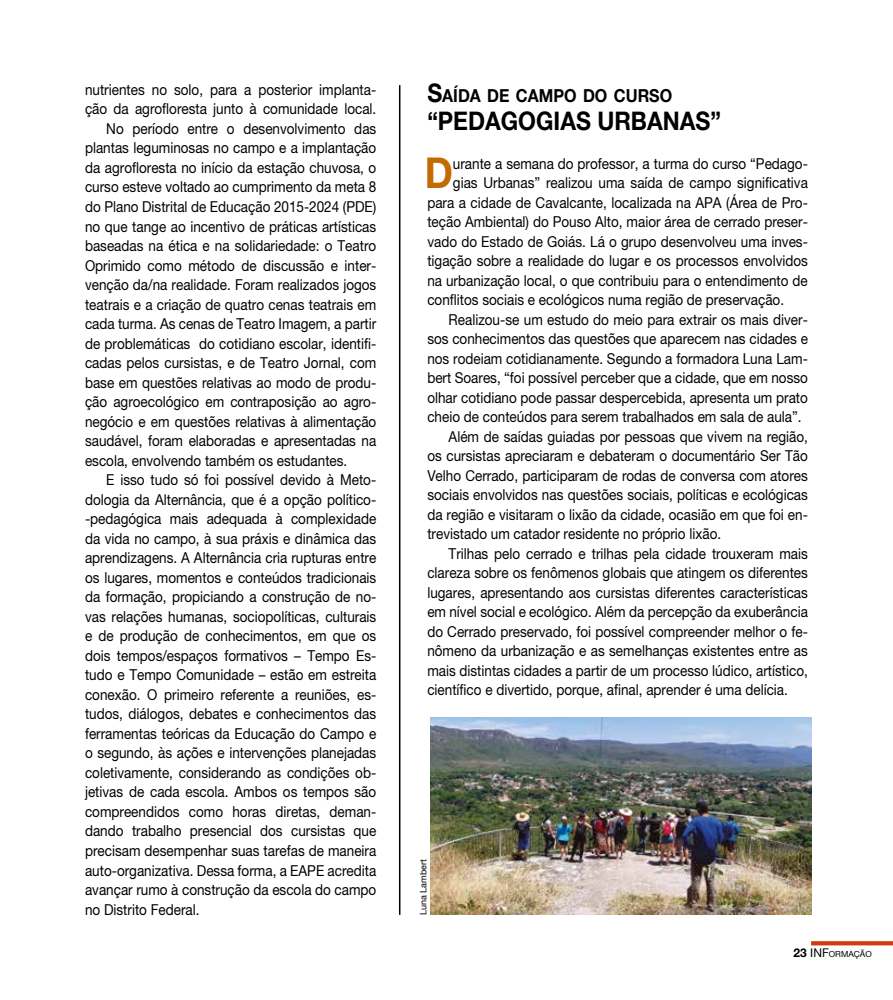
<style>
.page{position:relative;width:893px;height:1000px;background:#fff}
.page>*{position:absolute;margin:0;border:0;box-sizing:border-box;transform-origin:0 0}
.t1{font:700 42.3px "Helvetica Neue";color:#c26b00;scale:.9 1}
.t2{font:700 25.5px "Helvetica Neue";color:#000;scale:.9 1}
.t3{font:700 17.85px "Helvetica Neue";color:#000;scale:.9 1}
.t4{font:15px "Helvetica Neue";color:#000;scale:.9 1}
.t5{font:9px "Helvetica Neue";color:#000}
.t6{font:8.4px "Helvetica Neue";color:#000}
.s1{font-size:25.5px}
.s2{font-weight:700;font-size:12px}
.s3{font-size:12px}
</style>
<div class="page">
<svg style="left:811px;top:941px;width:82px;height:4px"></svg>
<img style="left:431px;top:717px;width:380px;height:197px">
<hr style="left:399px;top:85px;width:1px;height:829px;background:#000">
<p class="t4" style="left:85px;top:81px;width:325px">nutrientes no solo, para a posterior implanta-</p>
<p class="t4" style="left:85px;top:100px;width:325px">ção da agrofloresta junto à comunidade local.</p>
<p class="t4" style="left:106px;top:120px;width:301px">No período entre o desenvolvimento das</p>
<p class="t4" style="left:85px;top:139px;width:325px">plantas leguminosas no campo e a implantação</p>
<p class="t4" style="left:85px;top:159px;width:325px">da agrofloresta no início da estação chuvosa, o</p>
<p class="t4" style="left:85px;top:178px;width:325px">curso esteve voltado ao cumprimento da meta 8</p>
<p class="t4" style="left:85px;top:198px;width:325px">do Plano Distrital de Educação 2015-2024 (PDE)</p>
<p class="t4" style="left:85px;top:217px;width:325px">no que tange ao incentivo de práticas artísticas</p>
<p class="t4" style="left:85px;top:237px;width:325px">baseadas na ética e na solidariedade: o Teatro</p>
<p class="t4" style="left:85px;top:256px;width:325px">Oprimido como método de discussão e inter-</p>
<p class="t4" style="left:85px;top:276px;width:325px">venção da/na realidade. Foram realizados jogos</p>
<p class="t4" style="left:85px;top:295px;width:325px">teatrais e a criação de quatro cenas teatrais em</p>
<p class="t4" style="left:85px;top:315px;width:325px">cada turma. As cenas de Teatro Imagem, a partir</p>
<p class="t4" style="left:85px;top:334px;width:325px">de problemáticas do cotidiano escolar, identifi-</p>
<p class="t4" style="left:85px;top:354px;width:325px">cadas pelos cursistas, e de Teatro Jornal, com</p>
<p class="t4" style="left:85px;top:373px;width:325px">base em questões relativas ao modo de produ-</p>
<p class="t4" style="left:85px;top:393px;width:325px">ção agroecológico em contraposição ao agro-</p>
<p class="t4" style="left:85px;top:412px;width:325px">negócio e em questões relativas à alimentação</p>
<p class="t4" style="left:85px;top:432px;width:325px">saudável, foram elaboradas e apresentadas na</p>
<p class="t4" style="left:85px;top:451px;width:293px">escola, envolvendo também os estudantes.</p>
<p class="t4" style="left:106px;top:471px;width:301px">E isso tudo só foi possível devido à Meto-</p>
<p class="t4" style="left:85px;top:490px;width:325px">dologia da Alternância, que é a opção político-</p>
<p class="t4" style="left:85px;top:510px;width:325px">-pedagógica mais adequada à complexidade</p>
<p class="t4" style="left:85px;top:529px;width:325px">da vida no campo, à sua práxis e dinâmica das</p>
<p class="t4" style="left:85px;top:549px;width:325px">aprendizagens. A Alternância cria rupturas entre</p>
<p class="t4" style="left:85px;top:568px;width:325px">os lugares, momentos e conteúdos tradicionais</p>
<p class="t4" style="left:85px;top:588px;width:325px">da formação, propiciando a construção de no-</p>
<p class="t4" style="left:85px;top:607px;width:325px">vas relações humanas, sociopolíticas, culturais</p>
<p class="t4" style="left:85px;top:627px;width:325px">e de produção de conhecimentos, em que os</p>
<p class="t4" style="left:85px;top:646px;width:325px">dois tempos/espaços formativos – Tempo Es-</p>
<p class="t4" style="left:85px;top:666px;width:325px">tudo e Tempo Comunidade – estão em estreita</p>
<p class="t4" style="left:85px;top:685px;width:325px">conexão. O primeiro referente a reuniões, es-</p>
<p class="t4" style="left:85px;top:705px;width:325px">tudos, diálogos, debates e conhecimentos das</p>
<p class="t4" style="left:85px;top:724px;width:325px">ferramentas teóricas da Educação do Campo e</p>
<p class="t4" style="left:85px;top:744px;width:325px">o segundo, às ações e intervenções planejadas</p>
<p class="t4" style="left:85px;top:763px;width:325px">coletivamente, considerando as condições ob-</p>
<p class="t4" style="left:85px;top:783px;width:325px">jetivas de cada escola. Ambos os tempos são</p>
<p class="t4" style="left:85px;top:802px;width:325px">compreendidos como horas diretas, deman-</p>
<p class="t4" style="left:85px;top:822px;width:325px">dando trabalho presencial dos cursistas que</p>
<p class="t4" style="left:85px;top:841px;width:325px">precisam desempenhar suas tarefas de maneira</p>
<p class="t4" style="left:85px;top:861px;width:325px">auto-organizativa. Dessa forma, a EAPE acredita</p>
<p class="t4" style="left:85px;top:880px;width:325px">avançar rumo à construção da escola do campo</p>
<p class="t4" style="left:85px;top:900px;width:129px">no Distrito Federal.</p>
<p class="t3" style="left:427px;top:85px;width:274px"><span class="s1">S</span>AÍDA DE CAMPO DO CURSO</p>
<h2 class="t2" style="left:427px;top:105px;width:64px">“PEDAGOGIAS</h2>
<h2 class="t2" style="left:597px;top:105px;width:19px">URBANAS</h2>
<h2 class="t2" style="left:710px;top:105px;width:13px">”</h2>
<h1 class="t1" style="left:425px;top:147px;width:33px">D</h1>
<p class="t4" style="left:453px;top:154px;width:396px">urante a semana do professor, a turma do curso “Pedago-</p>
<p class="t4" style="left:453px;top:174px;width:396px">gias Urbanas” realizou uma saída de campo significativa</p>
<p class="t4" style="left:427px;top:193px;width:424px">para a cidade de Cavalcante, localizada na APA (Área de Pro-</p>
<p class="t4" style="left:427px;top:213px;width:424px">teção Ambiental) do Pouso Alto, maior área de cerrado preser-</p>
<p class="t4" style="left:427px;top:232px;width:424px">vado do Estado de Goiás. Lá o grupo desenvolveu uma inves-</p>
<p class="t4" style="left:427px;top:252px;width:424px">tigação sobre a realidade do lugar e os processos envolvidos</p>
<p class="t4" style="left:427px;top:271px;width:424px">na urbanização local, o que contribuiu para o entendimento de</p>
<p class="t4" style="left:427px;top:291px;width:398px">conflitos sociais e ecológicos numa região de preservação.</p>
<p class="t4" style="left:449px;top:310px;width:401px">Realizou-se um estudo do meio para extrair os mais diver-</p>
<p class="t4" style="left:427px;top:330px;width:424px">sos conhecimentos das questões que aparecem nas cidades e</p>
<p class="t4" style="left:427px;top:349px;width:424px">nos rodeiam cotidianamente. Segundo a formadora Luna Lam-</p>
<p class="t4" style="left:427px;top:369px;width:424px">bert Soares, “foi possível perceber que a cidade, que em nosso</p>
<p class="t4" style="left:427px;top:388px;width:424px">olhar cotidiano pode passar despercebida, apresenta um prato</p>
<p class="t4" style="left:427px;top:408px;width:417px">cheio de conteúdos para serem trabalhados em sala de aula”.</p>
<p class="t4" style="left:449px;top:427px;width:401px">Além de saídas guiadas por pessoas que vivem na região,</p>
<p class="t4" style="left:427px;top:447px;width:424px">os cursistas apreciaram e debateram o documentário Ser Tão</p>
<p class="t4" style="left:427px;top:466px;width:424px">Velho Cerrado, participaram de rodas de conversa com atores</p>
<p class="t4" style="left:427px;top:486px;width:424px">sociais envolvidos nas questões sociais, políticas e ecológicas</p>
<p class="t4" style="left:427px;top:505px;width:424px">da região e visitaram o lixão da cidade, ocasião em que foi en-</p>
<p class="t4" style="left:427px;top:525px;width:328px">trevistado um catador residente no próprio lixão.</p>
<p class="t4" style="left:449px;top:544px;width:401px">Trilhas pelo cerrado e trilhas pela cidade trouxeram mais</p>
<p class="t4" style="left:427px;top:564px;width:424px">clareza sobre os fenômenos globais que atingem os diferentes</p>
<p class="t4" style="left:427px;top:583px;width:424px">lugares, apresentando aos cursistas diferentes características</p>
<p class="t4" style="left:427px;top:603px;width:424px">em nível social e ecológico. Além da percepção da exuberância</p>
<p class="t4" style="left:427px;top:622px;width:424px">do Cerrado preservado, foi possível compreender melhor o fe-</p>
<p class="t4" style="left:427px;top:642px;width:424px">nômeno da urbanização e as semelhanças existentes entre as</p>
<p class="t4" style="left:427px;top:661px;width:424px">mais distintas cidades a partir de um processo lúdico, artístico,</p>
<p class="t4" style="left:427px;top:681px;width:402px">científico e divertido, porque, afinal, aprender é uma delícia.</p>
<p class="t5" style="left:418px;top:914px;width:57px;rotate:-90deg">Luna Lambert</p>
<p class="t6" style="left:794px;top:949px;width:80px"><span class="s2">23</span> <span class="s3">INF</span>ORMAÇÃO</p>
</div>
